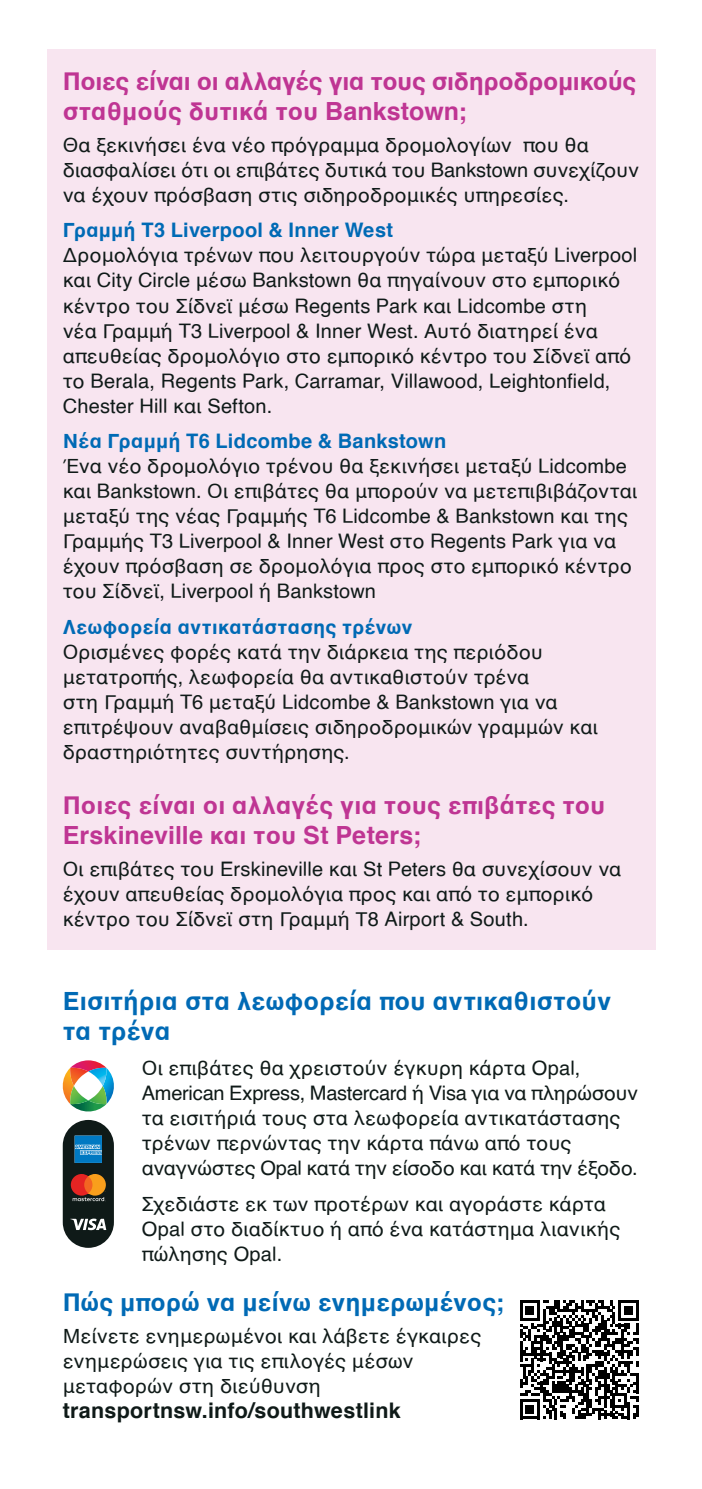
<style>
.page{position:relative;width:702px;height:1489px;background:#fff}
.page>*{position:absolute;margin:0;border:0;box-sizing:border-box;transform-origin:0 0}
.Heading_3{font:700 25.5px/30px "Helvetica";color:#006ab5}
.Heading_3-2{font:700 25px/30px "Helvetica";color:#bf3593}
.Heading_3-3{font:700 25px "Helvetica";letter-spacing:.005em;color:#006ab5}
.Body_text{font:700 21.5px "Helvetica";letter-spacing:.01em;color:#0f1a18}
.Body_text-2{font:20px/25px "Helvetica";color:#0f1a18}
.Body_text-3{font:700 20px "Helvetica";letter-spacing:.015em;color:#006ab5}
</style>
<div class="page">
<svg style="left:520px;top:1300px;width:118px;height:119px"></svg>
<svg style="left:62px;top:1060px;width:52px;height:52px"></svg>
<div style="left:63px;top:1119px;width:51px;height:128px;background:#0f1a18;border-radius:26px"></div>
<svg style="left:70px;top:1218px;width:36px;height:12px"></svg>
<svg style="left:71px;top:1174px;width:35px;height:27px"></svg>
<svg style="left:75px;top:1135px;width:27px;height:27px"></svg>
<div style="left:47px;top:50px;width:608px;height:900px;background:#f8e5f0"></div>
<p class="Heading_3-2" style="left:63px;top:66px;width:575px">Ποιες είναι οι αλλαγές για τους σιδηροδρομικούς σταθμούς δυτικά του Bankstown;</p>
<p class="Body_text-2" style="left:63px;top:133px;width:578px">Θα ξεκινήσει ένα νέο πρόγραμμα δρομολογίων που θα διασφαλίσει ότι οι επιβάτες δυτικά του Bankstown συνεχίζουν να έχουν πρόσβαση στις σιδηροδρομικές υπηρεσίες.</p>
<p class="Body_text-3" style="left:63px;top:214px;width:332px">Γραμμή T3 Liverpool &amp; Inner West</p>
<p class="Body_text-2" style="left:63px;top:243px;width:576px">Δρομολόγια τρένων που λειτουργούν τώρα μεταξύ Liverpool και City Circle μέσω Bankstown θα πηγαίνουν στο εμπορικό κέντρο του Σίδνεϊ μέσω Regents Park και Lidcombe στη<br>νέα Γραμμή T3 Liverpool &amp; Inner West. Αυτό διατηρεί ένα απευθείας δρομολόγιο στο εμπορικό κέντρο του Σίδνεϊ από το Berala, Regents Park, Carramar, Villawood, Leightonfield, Chester Hill και Sefton.</p>
<p class="Body_text-3" style="left:63px;top:425px;width:385px">Νέα Γραμμή T6 Lidcombe &amp; Bankstown</p>
<p class="Body_text-2" style="left:63px;top:454px;width:576px">Ένα νέο δρομολόγιο τρένου θα ξεκινήσει μεταξύ Lidcombe και Bankstown. Οι επιβάτες θα μπορούν να μετεπιβιβάζονται μεταξύ της νέας Γραμμής T6 Lidcombe &amp; Bankstown και της Γραμμής T3 Liverpool &amp; Inner West στο Regents Park για να έχουν πρόσβαση σε δρομολόγια προς στο εμπορικό κέντρο του Σίδνεϊ, Liverpool ή Bankstown</p>
<p class="Body_text-3" style="left:63px;top:610px;width:351px">Λεωφορεία αντικατάστασης τρένων</p>
<p class="Body_text-2" style="left:63px;top:640px;width:537px">Ορισμένες φορές κατά την διάρκεια της περιόδου μετατροπής, λεωφορεία θα αντικαθιστούν τρένα<br>στη Γραμμή T6 μεταξύ Lidcombe &amp; Bankstown για να επιτρέψουν αναβαθμίσεις σιδηροδρομικών γραμμών και δραστηριότητες συντήρησης.</p>
<p class="Heading_3-2" style="left:63px;top:790px;width:544px">Ποιες είναι οι αλλαγές για τους επιβάτες του<br>Erskineville και του St Peters;</p>
<p class="Body_text-2" style="left:63px;top:857px;width:560px">Οι επιβάτες του Erskineville και St Peters θα συνεχίσουν να έχουν απευθείας δρομολόγια προς και από το εμπορικό κέντρο του Σίδνεϊ στη Γραμμή Τ8 Airport &amp; South.</p>
<p class="Heading_3" style="left:63px;top:986px;width:550px">Εισιτήρια στα λεωφορεία που αντικαθιστούν τα τρένα</p>
<p class="Body_text-2" style="left:142px;top:1056px;width:498px">Οι επιβάτες θα χρειστούν έγκυρη κάρτα Opal, American Express, Mastercard ή Visa για να πληρώσουν τα εισιτήριά τους στα λεωφορεία αντικατάστασης τρένων περνώντας την κάρτα πάνω από τους αναγνώστες Opal κατά την είσοδο και κατά την έξοδο.</p>
<p class="Body_text-2" style="left:142px;top:1191px;width:480px">Σχεδιάστε εκ των προτέρων και αγοράστε κάρτα<br>Opal στο διαδίκτυο ή από ένα κατάστημα λιανικής πώλησης Opal.</p>
<p class="Heading_3-3" style="left:63px;top:1282px;width:442px">Πώς μπορώ να μείνω ενημερωμένος;</p>
<p class="Body_text-2" style="left:63px;top:1324px;width:420px">Μείνετε ενημερωμένοι και λάβετε έγκαιρες ενημερώσεις για τις επιλογές μέσων μεταφορών στη διεύθυνση</p>
<p class="Body_text" style="left:63px;top:1393px;width:339px">transportnsw.info/southwestlink</p>
</div>
